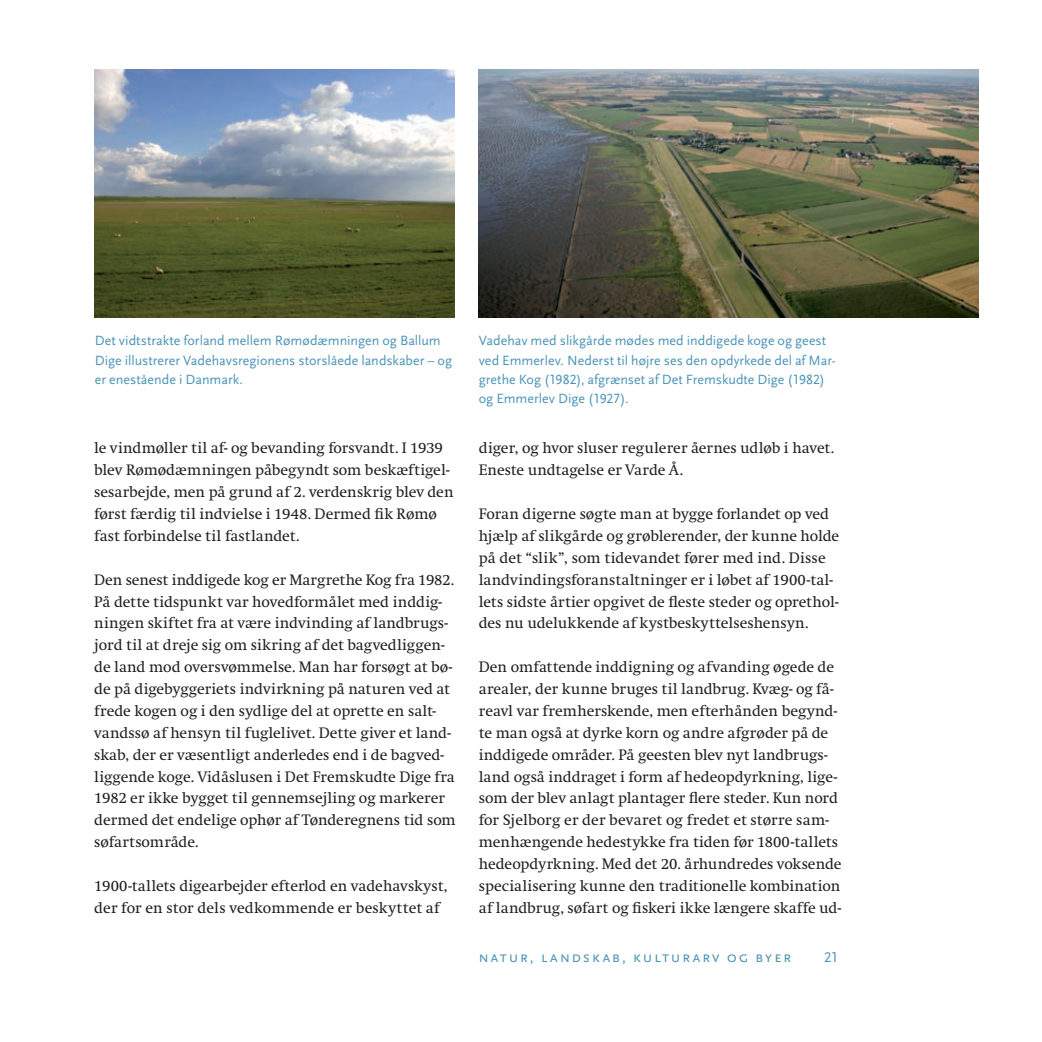
<style>
.page{position:relative;width:1042px;height:1042px;background:#fff}
.page>*{position:absolute;margin:0;border:0;box-sizing:border-box;transform-origin:0 0}
.t1{font:15.75px/21.9px "Swift";letter-spacing:-.005em;color:#231f20}
.t2{font:15.75px "Scala Sans Caps";letter-spacing:.1em;color:#4b94b7}
.t3{font:14.88px "Scala Sans LF Caps";color:#4b94b7}
.t4{font:14px/19.2px "Scala Sans LF";color:#4b94b7}
</style>
<div class="page">
<img style="left:479px;top:69px;width:499px;height:248px">
<img style="left:94px;top:69px;width:360px;height:248px">
<p class="t4" style="left:95px;top:331px;width:359px">Det vidtstrakte forland mellem Rømødæmningen og Ballum<br>Dige illustrerer Vadehavsregionens storslåede landskaber – og er enestående i Danmark.</p>
<p class="t4" style="left:479px;top:331px;width:357px">Vadehav med slikgårde mødes med inddigede koge og geest ved Emmerlev. Nederst til højre ses den opdyrkede del af Mar&shy;gre-the Kog (1982), afgrænset af Det Fremskudte Dige (1982) og Emmer-lev Dige (1927).</p>
<p class="t1" style="left:94px;top:438px;width:361px">le vindmøller til af- og bevanding forsvandt. I 1939 blev Rømødæmningen påbegyndt som beskæftigel&shy;sesarbejde, men på grund af 2. verdenskrig blev den først færdig til indvielse i 1948. Dermed fik Rø-mø fast forbindelse til fastlandet.</p>
<p class="t1" style="left:94px;top:569px;width:363px">Den senest inddigede kog er Margrethe Kog fra 1982.<br>På dette tidspunkt var hovedformålet med ind-dig&shy;ningen skiftet fra at være indvinding af landbrugs&shy;jord til at dreje sig om sikring af det bagvedlig-gen&shy;de land mod oversvømmelse. Man har forsøgt at bø-- de på digebyggeriets indvirkning på naturen ved at fre-de kogen og i den sydlige del at oprette en salt&shy;vandssø af hensyn til fuglelivet. Dette giver et land&shy;skab, der er væsentligt anderledes end i de bagved&shy;liggende koge. Vidåslusen i Det Fremskudte Dige fra 1982 er ikke bygget til gennemsejling og markerer dermed det endelige ophør af Tønderegnens tid som søfartsområde.</p>
<p class="t1" style="left:94px;top:875px;width:355px">1900-tallets digearbejder efterlod en vadehavskyst, der for en stor dels vedkommende er beskyttet af</p>
<p class="t1" style="left:479px;top:438px;width:357px">di-ger, og hvor sluser regulerer åernes udløb i havet.<br>Eneste undtagelse er Varde Å.</p>
<p class="t1" style="left:479px;top:503px;width:362px">Foran digerne søgte man at bygge forlandet op ved hjælp af slikgårde og grøblerender, der kunne holde på det “slik”, som tidevandet fører med ind. Disse landvindingsforanstaltninger er i løbet af 1900-tal&shy;lets sidste årtier opgivet de fleste steder og oprethol&shy;des nu udelukkende af kystbeskyttelseshensyn.</p>
<p class="t1" style="left:479px;top:656px;width:364px">Den omfattende inddigning og afvanding øgede de arealer, der kunne bruges til landbrug. Kvæg- og få&shy;reavl var fremherskende, men efterhånden begynd&shy;te man også at dyrke korn og andre afgrøder på de inddigede områder. På geesten blev nyt landbrugs&shy;land også inddraget i form af hedeopdyrkning, lige&shy;som der blev anlagt plantager flere steder. Kun nord for Sjelborg er der bevaret og fredet et større sam&shy;menhængende hedestykke fra tiden før 1800-tallets hedeopdyrkning. Med det 20. århundredes voksende specialisering kunne den traditionelle kombination af landbrug, søfart og fiskeri ikke længere skaffe ud-</p>
<p class="t2" style="left:478px;top:948px;width:314px">natur, landskab, kulturarv og byer</p>
<p class="t3" style="left:824px;top:949px;width:16px">21</p>
</div>
